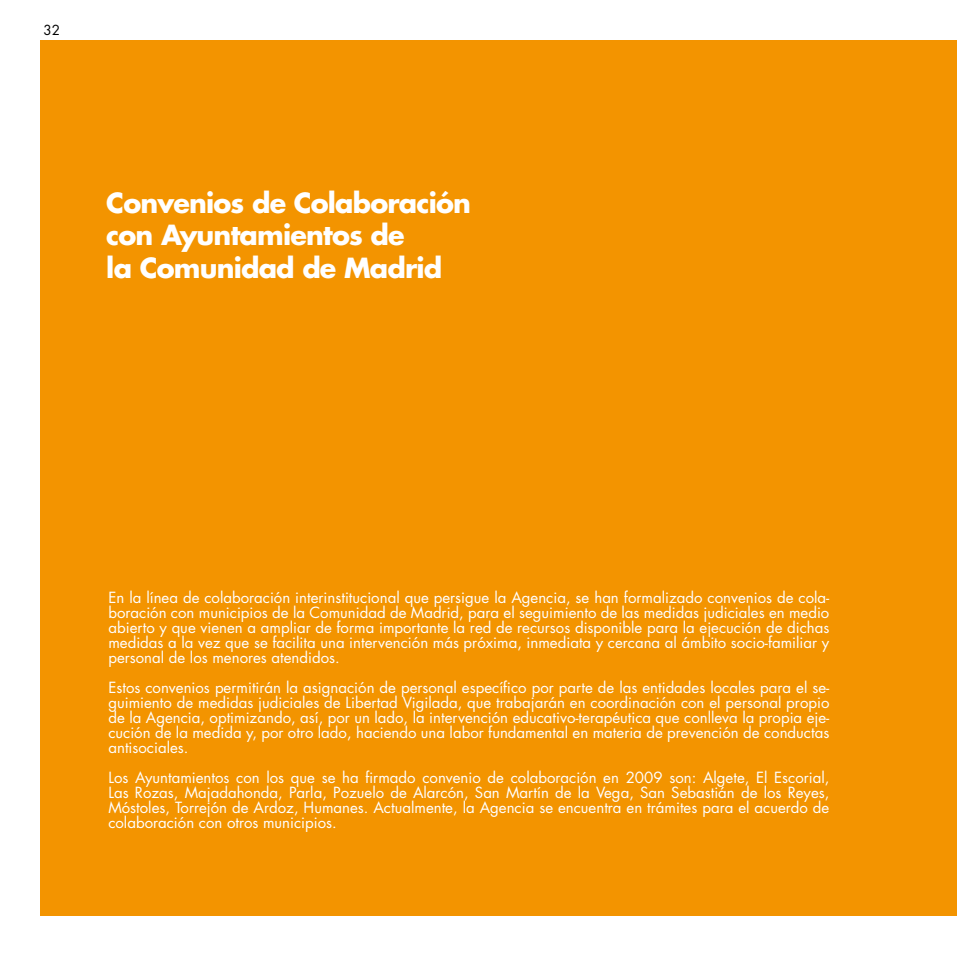
<style>
.page{position:relative;width:957px;height:957px;background:#fff}
.page>*{position:absolute;margin:0;border:0;box-sizing:border-box;transform-origin:0 0}
.t1{font:700 27px/32.4px "Futura";letter-spacing:-.03em;color:#fff}
.t2{font:15px/15px "Futura";color:#fff;text-align:justify}
.t3{font:13.5px "Futura";color:#000}
</style>
<div class="page">
<div style="left:40px;top:40px;width:917px;height:876px;background:#f39400"></div>
<p class="t3" style="left:44px;top:21px;width:18px">32</p>
<h1 class="t1" style="left:106px;top:186px;width:366px">Convenios de Colaboración con Ayuntamientos de<br>la Comunidad de Madrid</h1>
<p class="t2" style="left:108px;top:590px;width:722px">En la línea de colaboración interinstitucional que persigue la Agencia, se han formalizado convenios de cola&shy;boración con municipios de la Comunidad de Madrid, para el seguimiento de las medidas judiciales en medio abierto y que vienen a ampliar de forma importante la red de recursos disponible para la ejecución de dichas medidas a la vez que se facilita una intervención más próxima, inmediata y cercana al ámbito socio-familiar y personal de los menores atendidos.</p>
<p class="t2" style="left:108px;top:680px;width:722px">Estos convenios permitirán la asignación de personal específico por parte de las entidades locales para el se&shy;guimiento de medidas judiciales de Libertad Vigilada, que trabajarán en coordinación con el personal propio de la Agencia, optimizando, así, por un lado, la intervención educativo-terapéutica que conlleva la propia eje&shy;cución de la medida y, por otro lado, haciendo una labor fundamental en materia de prevención de conductas antisociales.</p>
<p class="t2" style="left:108px;top:770px;width:722px">Los Ayuntamientos con los que se ha firmado convenio de colaboración en 2009 son: Algete, El Escorial, Las Rozas, Majadahonda, Parla, Pozuelo de Alarcón, San Martín de la Vega, San Sebastián de los Reyes, Móstoles, Torrejón de Ardoz, Humanes. Actualmente, la Agencia se encuentra en trámites para el acuerdo de colaboración con otros municipios.</p>
</div>
